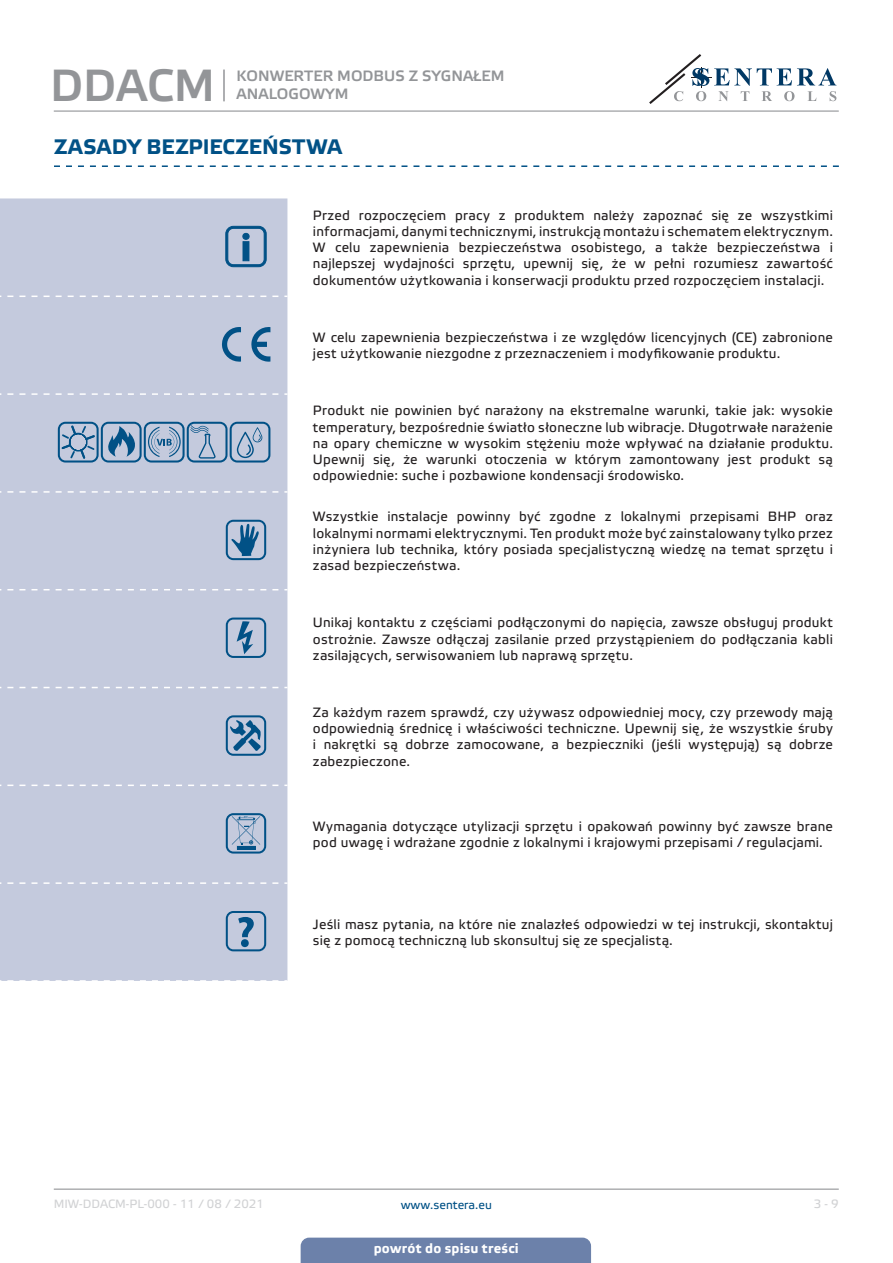
<style>
.page{position:relative;width:893px;height:1263px;background:#fff}
.page>*{position:absolute;margin:0;border:0;box-sizing:border-box;transform-origin:0 0}
.t1{font:45px "Etelka Medium Pro";color:#939598}
.t2{font:700 21px "Etelka Text Pro";letter-spacing:.005em;color:#015186}
.t3{font:15px/18px "Etelka Medium Pro";color:#939598}
.table_text{font:13.5px/16.2px "Etelka Text Pro";letter-spacing:.015em;color:#231f20;text-align:justify}
.t4{font:700 13.5px "Etelka Text Pro";letter-spacing:.02em;color:#fff}
.t5{font:12px "Etelka Text Pro";color:#d1d2d4}
.t6{font:12px "Etelka Text Pro";color:#015186}
</style>
<div class="page">
<hr style="left:54px;top:111px;width:785px;height:1px;background:#939598">
<hr style="left:54px;top:1188px;width:785px;height:2px;background:#939598">
<svg style="left:649px;top:54px;width:187px;height:50px"></svg>
<div style="left:301px;top:1237px;width:290px;height:26px;background:#6c81aa"></div>
<hr style="left:223px;top:70px;width:2px;height:31px;background:#939598">
<svg style="left:54px;top:165px;width:785px;height:2px"></svg>
<div style="left:0;top:198px;width:287px;height:783px;background:#c4cadd"></div>
<svg style="left:7px;top:296px;width:280px;height:1px"></svg>
<svg style="left:7px;top:393px;width:280px;height:2px"></svg>
<svg style="left:7px;top:491px;width:280px;height:2px"></svg>
<svg style="left:7px;top:589px;width:280px;height:1px"></svg>
<svg style="left:7px;top:687px;width:280px;height:1px"></svg>
<svg style="left:7px;top:784px;width:280px;height:2px"></svg>
<svg style="left:7px;top:882px;width:280px;height:2px"></svg>
<svg style="left:7px;top:980px;width:280px;height:1px"></svg>
<svg style="left:226px;top:226px;width:40px;height:41px;background:#82a1bf"></svg>
<svg style="left:221px;top:327px;width:20px;height:35px"></svg>
<svg style="left:251px;top:326px;width:19px;height:36px"></svg>
<svg style="left:58px;top:422px;width:212px;height:40px;background:#8ca7c4"></svg>
<svg style="left:226px;top:520px;width:40px;height:40px;background:#7196b8"></svg>
<svg style="left:226px;top:617px;width:40px;height:41px;background:#87a4c2"></svg>
<svg style="left:226px;top:715px;width:40px;height:41px;background:#7197b8"></svg>
<svg style="left:226px;top:813px;width:40px;height:40px;background:#8da7c4"></svg>
<svg style="left:226px;top:911px;width:40px;height:40px;background:#89a5c2"></svg>
<h1 class="t1" style="left:50px;top:61px;width:166px">DDACM</h1>
<p class="t3" style="left:237px;top:67px;width:269px">KONWERTER MODBUS Z SYGNAŁEM<br>ANALOGOWYM</p>
<p class="t2" style="left:54px;top:135px;width:289px">ZASADY BEZPIECZEŃSTWA</p>
<p class="table_text" style="left:313px;top:208px;width:521px">Przed rozpoczęciem pracy z produktem należy zapoznać się ze wszystkimi informacjami, danymi technicznymi, instrukcją montażu i schematem elektrycznym.<br>W celu zapewnienia bezpieczeństwa osobistego, a także bezpieczeństwa i najlepszej wydajności sprzętu, upewnij się, że w pełni rozumiesz zawartość dokumentów użytkowania i konserwacji produktu przed rozpoczęciem instalacji.</p>
<p class="table_text" style="left:313px;top:330px;width:521px">W celu zapewnienia bezpieczeństwa i ze względów licencyjnych (CE) zabronione jest użytkowanie niezgodne z przeznaczeniem i modyfikowanie produktu.</p>
<p class="table_text" style="left:313px;top:403px;width:522px">Produkt nie powinien być narażony na ekstremalne warunki, takie jak: wysokie temperatury, bezpośrednie światło słoneczne lub wibracje. Długotrwałe narażenie na opary chemiczne w wysokim stężeniu może wpływać na działanie produktu.<br>Upewnij się, że warunki otoczenia w którym zamontowany jest produkt są odpowiednie: suche i pozbawione kondensacji środowisko.</p>
<p class="table_text" style="left:313px;top:509px;width:521px">Wszystkie instalacje powinny być zgodne z lokalnymi przepisami BHP oraz lokalnymi normami elektrycznymi. Ten produkt może być zainstalowany tylko przez inżyniera lub technika, który posiada specjalistyczną wiedzę na temat sprzętu i zasad bezpieczeństwa.</p>
<p class="table_text" style="left:313px;top:615px;width:521px">Unikaj kontaktu z częściami podłączonymi do napięcia, zawsze obsługuj produkt ostrożnie. Zawsze odłączaj zasilanie przed przystąpieniem do podłączania kabli zasilających, serwisowaniem lub naprawą sprzętu.</p>
<p class="table_text" style="left:313px;top:705px;width:521px">Za każdym razem sprawdź, czy używasz odpowiedniej mocy, czy przewody mają odpowiednią średnicę i właściwości techniczne. Upewnij się, że wszystkie śruby i nakrętki są dobrze zamocowane, a bezpieczniki (jeśli występują) są dobrze zabezpieczone.</p>
<p class="table_text" style="left:313px;top:819px;width:521px">Wymagania dotyczące utylizacji sprzętu i opakowań powinny być zawsze brane pod uwagę i wdrażane zgodnie z lokalnymi i krajowymi przepisami / regulacjami.</p>
<p class="table_text" style="left:313px;top:917px;width:522px">Jeśli masz pytania, na które nie znalazłeś odpowiedzi w tej instrukcji, skontaktuj się z pomocą techniczną lub skonsultuj się ze specjalistą.</p>
<p class="t5" style="left:54px;top:1197px;width:212px">MIW-DDACM-PL-000 - 11 / 08 / 2021</p>
<p class="t6" style="left:401px;top:1198px;width:93px">www.sentera.eu</p>
<p class="t5" style="left:814px;top:1197px;width:27px">3 - 9</p>
<p class="t4" style="left:374px;top:1240px;width:147px">powrót do spisu treści</p>
</div>
